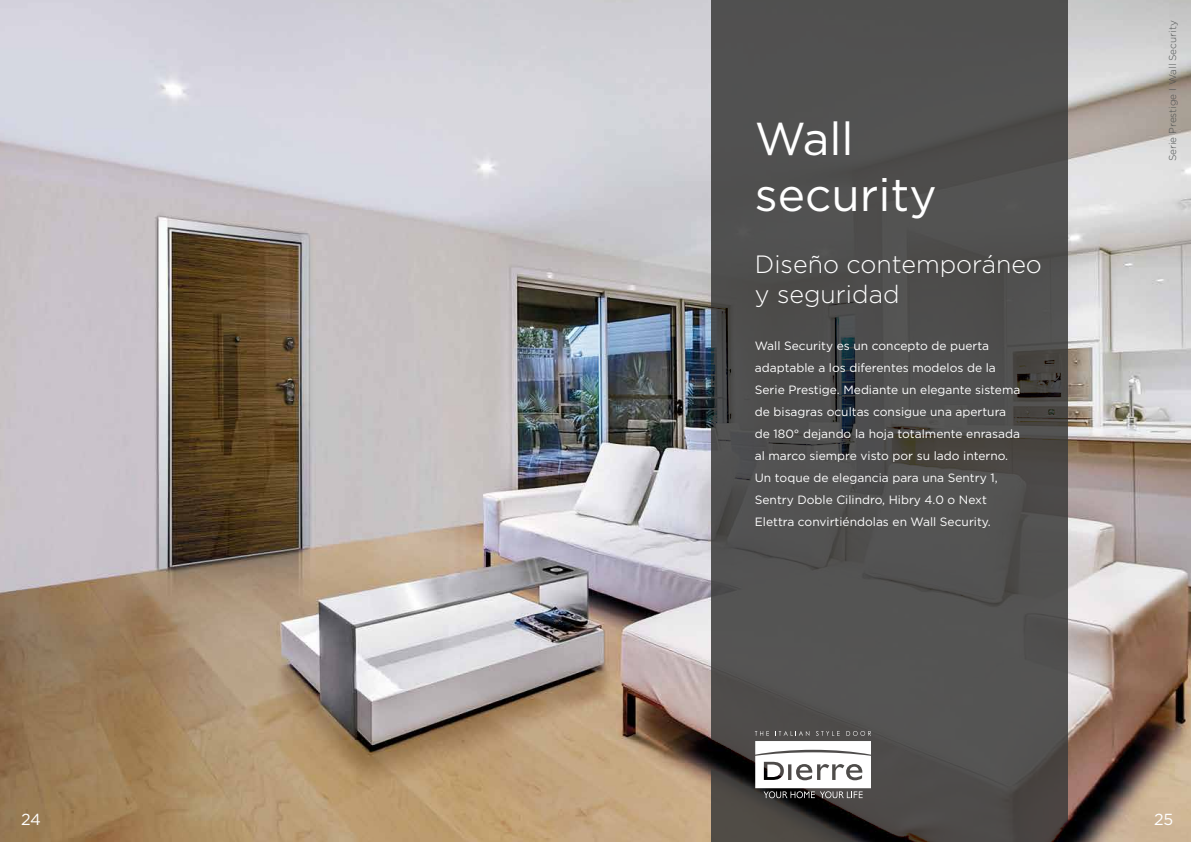
<style>
.page{position:relative;width:1191px;height:842px;background:#fff}
.page>*{position:absolute;margin:0;border:0;box-sizing:border-box;transform-origin:0 0}
.t1{font:46.1px/55.3px "Gotham";color:#fff}
.t2{font:300 25px/30px "Gotham";color:#fff}
.t3{font:16px "Gotham";color:#fff}
.t4{font:12px/22px "Gotham";color:#fff}
.t5{font:300 10px "Gotham";color:#4e5252}
</style>
<div class="page">
<img style="left:0;top:0;width:1191px;height:842px">
<svg style="left:711px;top:0;width:357px;height:842px;background:#4e4e4d"></svg>
<svg style="left:755px;top:731px;width:116px;height:67px"></svg>
<h1 class="t1" style="left:755px;top:110px;width:183px">Wall security</h1>
<h2 class="t2" style="left:755px;top:249px;width:289px">Diseño contemporáneo y seguridad</h2>
<p class="t4" style="left:755px;top:334px;width:267px">Wall Security es un concepto de puerta adaptable a los diferentes modelos de la Serie Prestige. Mediante un elegante sistema de bisagras ocultas consigue una apertura de 180° dejando la hoja totalmente enrasada al marco siempre visto por su lado interno.<br>Un toque de elegancia para una Sentry 1, Sentry Doble Cilindro, Hibry 4.0 o Next Elettra convirtiéndolas en Wall Security.</p>
<p class="t5" style="left:1166px;top:161px;width:142px;rotate:-90deg">Serie Prestige I Wall Security</p>
<h3 class="t3" style="left:21px;top:809px;width:21px">24</h3>
<h3 class="t3" style="left:1154px;top:809px;width:21px">25</h3>
</div>
